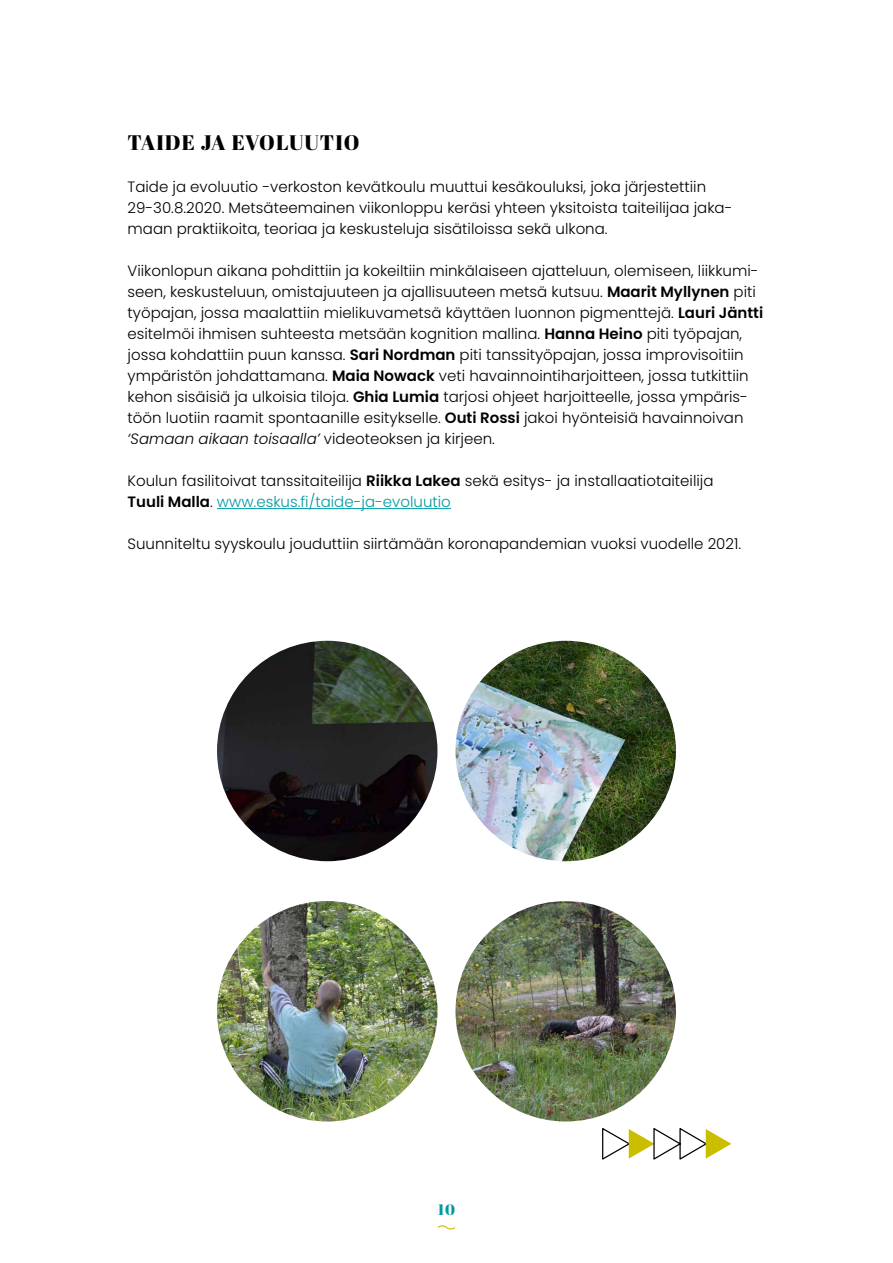
<style>
.page{position:relative;width:893px;height:1263px;background:#fff}
.page>*{position:absolute;margin:0;border:0;box-sizing:border-box;transform-origin:0 0}
.t1{font:21px "Abril Fatface";letter-spacing:.05em;color:#000}
.t2{font:300 15px/21px "Poppins";color:#000}
.t3{font:15px "Abril Fatface";color:#0099a1}
.s1{font-weight:600}
.s2{font-style:italic}
.s3{color:#0099a1}
</style>
<div class="page">
<svg style="left:437px;top:1225px;width:19px;height:5px"></svg>
<hr style="left:217px;top:508px;width:234px;height:1px;background:#0099a1">
<svg style="left:602px;top:1128px;width:129px;height:32px"></svg>
<img style="left:217px;top:641px;width:220px;height:220px;border-radius:110px">
<img style="left:455px;top:641px;width:221px;height:220px;border-radius:110px">
<img style="left:217px;top:901px;width:220px;height:220px;border-radius:110px">
<img style="left:455px;top:901px;width:221px;height:220px;border-radius:110px">
<h1 class="t1" style="left:128px;top:131px;width:233px">TAIDE JA EVOLUUTIO</h1>
<p class="t2" style="left:128px;top:176px;width:606px">Taide ja evoluutio -verkoston kevätkoulu muuttui kesäkouluksi, joka järjestettiin<br>29-30.8.2020. Metsäteemainen viikonloppu keräsi yhteen yksitoista taiteilijaa jaka&shy;maan praktiikoita, teoriaa ja keskusteluja sisätiloissa sekä ulkona.</p>
<p class="t2" style="left:128px;top:260px;width:637px">Viikonlopun aikana pohdittiin ja kokeiltiin minkälaiseen ajatteluun, olemiseen, liikkumi&shy;seen, keskusteluun, omistajuuteen ja ajallisuuteen metsä kutsuu. <span class="s1">Maarit Myllynen</span> piti työpajan, jossa maalattiin mielikuvametsä käyttäen luonnon pigmenttejä. <span class="s1">Lauri Jäntti </span>esitelmöi ihmisen suhteesta metsään kognition mallina. <span class="s1">Hanna Heino</span> piti työpajan, jossa kohdattiin puun kanssa. <span class="s1">Sari Nordman</span> piti tanssityöpajan, jossa improvisoitiin ympäristön johdattamana. <span class="s1">Maia Nowack</span> veti havainnointiharjoitteen, jossa tutkittiin kehon sisäisiä ja ulkoisia tiloja. <span class="s1">Ghia Lumia</span> tarjosi ohjeet harjoitteelle, jossa ympäris&shy;töön luotiin raamit spontaanille esitykselle. <span class="s1">Outi Rossi</span> jakoi hyönteisiä havainnoivan <span class="s2">‘Samaan aikaan toisaalla’</span> videoteoksen ja kirjeen.</p>
<p class="t2" style="left:128px;top:470px;width:587px">Koulun fasilitoivat tanssitaiteilija <span class="s1">Riikka Lakea</span> sekä esitys- ja installaatiotaiteilija<br><span class="s1">Tuuli Malla</span>. <span class="s3">www.eskus.fi/taide-ja-evoluutio</span></p>
<p class="t2" style="left:128px;top:533px;width:615px">Suunniteltu syyskoulu jouduttiin siirtämään koronapandemian vuoksi vuodelle 2021.</p>
<p class="t3" style="left:438px;top:1201px;width:19px">10</p>
</div>
